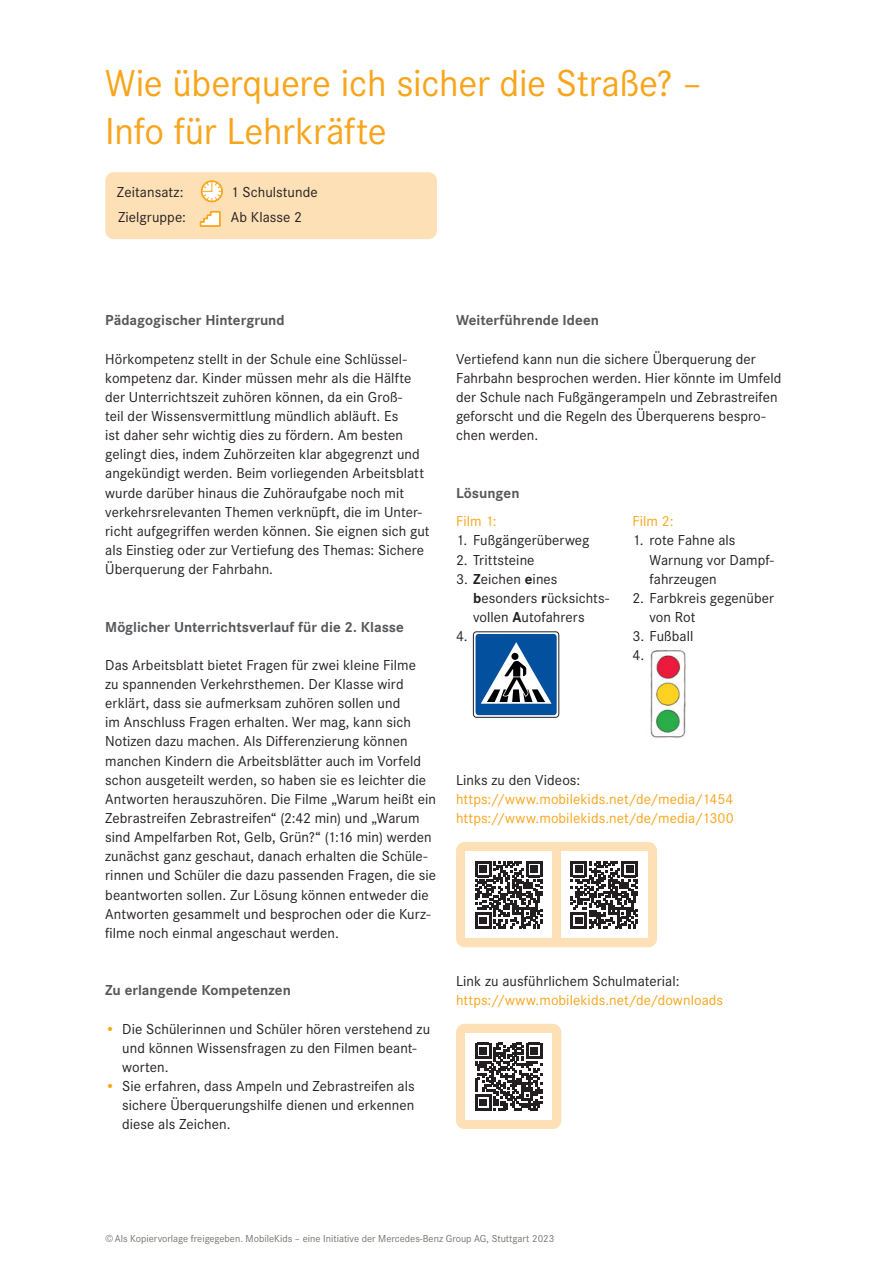
<style>
.page{position:relative;width:893px;height:1263px;background:#fff}
.page>*{position:absolute;margin:0;border:0;box-sizing:border-box;transform-origin:0 0}
.t1{font:39px/47.8px "Corporate STOT";letter-spacing:-.01em;color:#f9a51b}
.t2{font:15px/19.2px "Corporate STOT";letter-spacing:.005em;color:#231f20}
.t3{font:15px/19.2px "Corporate STOT";letter-spacing:.005em;color:#f9a51b}
.t4{font:700 15px "Corporate STOT";color:#57585a}
.t5{font:10.5px "Corporate STOT";color:#77746f}
.s1{color:#f9a51b}
.s2{font-weight:700}
</style>
<div class="page">
<div style="left:105px;top:172px;width:332px;height:67px;background:#fee0b6;border-radius:9px"></div>
<div style="left:201px;top:180px;width:22px;height:22px;border:2px solid #f9a51b;border-radius:50%"></div>
<svg style="left:201px;top:181px;width:21px;height:21px"></svg>
<svg style="left:200px;top:211px;width:21px;height:16px"></svg>
<div style="left:456px;top:842px;width:201px;height:105px;background:#fee0b6;border-radius:9px"></div>
<div style="left:466px;top:851px;width:86px;height:87px;background:#fff"></div>
<svg style="left:475px;top:861px;width:67px;height:67px"></svg>
<div style="left:561px;top:851px;width:86px;height:87px;background:#fff"></div>
<svg style="left:571px;top:861px;width:67px;height:67px"></svg>
<svg style="left:473px;top:631px;width:86px;height:87px"></svg>
<img style="left:650px;top:650px;width:36px;height:88px">
<div style="left:456px;top:1024px;width:105px;height:105px;background:#fee0b6;border-radius:9px"></div>
<div style="left:466px;top:1033px;width:86px;height:86px;background:#fff"></div>
<svg style="left:475px;top:1043px;width:67px;height:67px"></svg>
<h1 class="t1" style="left:105px;top:59px;width:598px">Wie überquere ich sicher die Straße? –<br>Info für Lehrkräfte</h1>
<p class="t2" style="left:117px;top:182px;width:68px">Zeitansatz:</p>
<p class="t2" style="left:231px;top:182px;width:89px">1 Schulstunde</p>
<p class="t2" style="left:118px;top:208px;width:69px">Zielgruppe:</p>
<p class="t2" style="left:231px;top:208px;width:73px">Ab Klasse 2</p>
<p class="t4" style="left:105px;top:312px;width:181px">Pädagogischer Hintergrund</p>
<p class="t2" style="left:105px;top:349px;width:326px">Hörkompetenz stellt in der Schule eine Schlüssel&shy;kompetenz dar. Kinder müssen mehr als die Hälfte der Unterrichtszeit zuhören können, da ein Groß-<br>teil der Wissensvermittlung mündlich abläuft. Es<br>ist daher sehr wichtig dies zu fördern. Am besten gelingt dies, indem Zuhörzeiten klar abgegrenzt und angekündigt werden. Beim vorliegenden Arbeitsblatt wurde darüber hinaus die Zuhöraufgabe noch mit verkehrsrelevanten Themen verknüpft, die im Unter&shy;richt aufgegriffen werden können. Sie eignen sich gut als Einstieg oder zur Vertiefung des Themas: Sichere Überquerung der Fahrbahn.</p>
<p class="t4" style="left:105px;top:618px;width:300px">Möglicher Unterrichtsverlauf für die 2. Klasse</p>
<p class="t2" style="left:105px;top:655px;width:332px">Das Arbeitsblatt bietet Fragen für zwei kleine Filme<br>zu spannenden Verkehrsthemen. Der Klasse wird erklärt, dass sie aufmerksam zuhören sollen und<br>im Anschluss Fragen erhalten. Wer mag, kann sich Notizen dazu machen. Als Differenzierung können manchen Kindern die Arbeitsblätter auch im Vorfeld schon ausgeteilt werden, so haben sie es leichter die Antworten herauszuhören. Die Filme „Warum heißt ein Zebrastreifen Zebrastreifen“ (2:42 min) und „Warum sind Ampelfarben Rot, Gelb, Grün?“ (1:16 min) werden zunächst ganz geschaut, danach erhalten die Schüle&shy;rinnen und Schüler die dazu passenden Fragen, die sie beantworten sollen. Zur Lösung können entweder die Antworten gesammelt und besprochen oder die Kurz&shy;filme noch einmal angeschaut werden.</p>
<p class="t4" style="left:105px;top:982px;width:187px">Zu erlangende Kompetenzen</p>
<p class="t2" style="left:122px;top:1019px;width:309px;text-indent:-17px"><span class="s1">•</span> Die Schülerinnen und Schüler hören verstehend zu und können Wissensfragen zu den Filmen beant&shy;worten.</p>
<p class="t2" style="left:122px;top:1076px;width:294px;text-align:justify;text-indent:-17px"><span class="s1">•</span> Sie erfahren, dass Ampeln und Zebrastreifen als sichere Überquerungshilfe dienen und erkennen diese als Zeichen.</p>
<p class="t4" style="left:456px;top:312px;width:145px">Weiterführende Ideen</p>
<p class="t2" style="left:456px;top:349px;width:327px">Vertiefend kann nun die sichere Überquerung der Fahrbahn besprochen werden. Hier könnte im Umfeld der Schule nach Fußgängerampeln und Zebrastreifen geforscht und die Regeln des Überquerens bespro&shy;chen werden.</p>
<p class="t4" style="left:456px;top:484px;width:65px">Lösungen</p>
<p class="t3" style="left:456px;top:512px;width:42px">Film 1:</p>
<p class="t2" style="left:456px;top:531px;width:135px">1. Fußgängerüberweg</p>
<p class="t2" style="left:456px;top:550px;width:80px">2. Trittsteine</p>
<p class="t2" style="left:456px;top:569px;width:103px">3. <span class="s2">Z</span>eichen <span class="s2">e</span>ines</p>
<p class="t2" style="left:473px;top:588px;width:138px"><span class="s2">b</span>esonders <span class="s2">r</span>ücksichts-</p>
<p class="t2" style="left:473px;top:607px;width:113px">vollen <span class="s2">A</span>utofahrers</p>
<p class="t2" style="left:456px;top:627px;width:13px">4.</p>
<p class="t3" style="left:632px;top:512px;width:42px">Film 2:</p>
<p class="t2" style="left:649px;top:531px;width:126px;text-indent:-17px">1. rote Fahne als<br>Warnung vor Dampf&shy;fahrzeugen</p>
<p class="t2" style="left:649px;top:588px;width:126px;text-indent:-17px">2. Farbkreis gegenüber von Rot</p>
<p class="t2" style="left:632px;top:627px;width:62px">3. Fußball<br>4.</p>
<p class="t2" style="left:456px;top:770px;width:126px">Links zu den Videos:</p>
<p class="t3" style="left:456px;top:789px;width:279px">https://www.mobilekids.net/de/media/1454 https://www.mobilekids.net/de/media/1300</p>
<p class="t2" style="left:456px;top:971px;width:225px">Link zu ausführlichem Schulmaterial:</p>
<p class="t3" style="left:456px;top:990px;width:269px">https://www.mobilekids.net/de/downloads</p>
<p class="t5" style="left:105px;top:1233px;width:451px">© Als Kopiervorlage freigegeben. MobileKids – eine Initiative der Mercedes-Benz Group AG, Stuttgart 2023</p>
</div>
